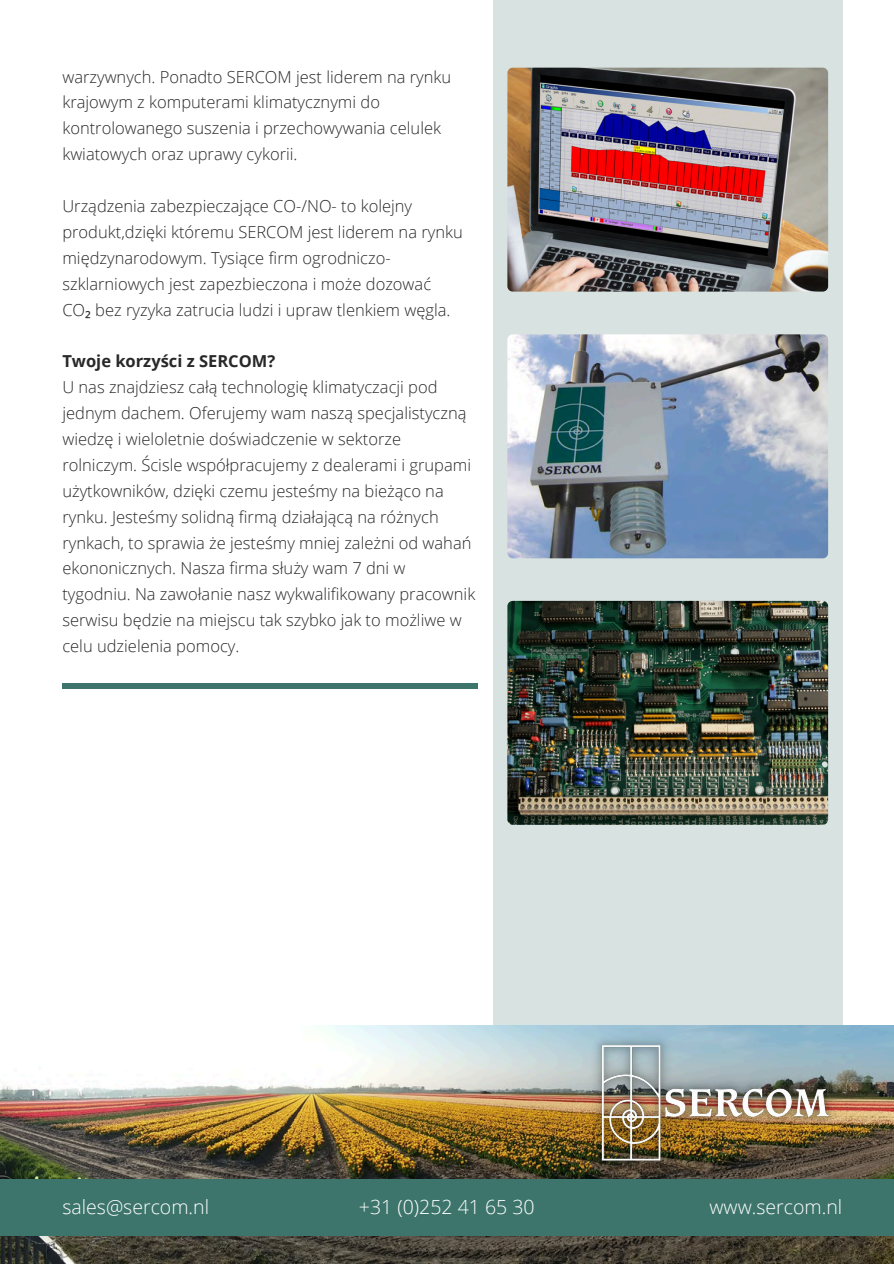
<style>
.page{position:relative;width:894px;height:1264px;background:#fff}
.page>*{position:absolute;margin:0;border:0;box-sizing:border-box;transform-origin:0 0}
.t1{font:300 19.5px "Open Sans";color:#fff}
.t2{font:300 16.5px/25.8px "Open Sans";color:#282828}
.t3{font:700 16.5px "Open Sans";color:#282828}
.s1{font-family:"Noto Sans";font-weight:400}
</style>
<div class="page">
<div style="left:493px;top:0;width:349px;height:1025px;background:#d8e3e1"></div>
<img style="left:0;top:1024px;width:893px;height:239px">
<img style="left:587px;top:1030px;width:253px;height:145px">
<img style="left:507px;top:601px;width:320px;height:223px;border-radius:5px">
<div style="left:0;top:1178px;width:893px;height:57px;background:#3d756c"></div>
<img style="left:507px;top:68px;width:320px;height:223px;border-radius:5px">
<img style="left:507px;top:334px;width:320px;height:224px;border-radius:5px">
<div style="left:62px;top:682px;width:416px;height:6px;background:#3d756c"></div>
<p class="t2" style="left:62px;top:63px;width:390px">warzywnych. Ponadto SERCOM jest liderem na rynku krajowym z komputerami klimatycznymi do kontrolowanego suszenia i przechowywania celulek kwiatowych oraz uprawy cykorii.</p>
<p class="t2" style="left:62px;top:193px;width:402px">Urządzenia zabezpieczające CO-/NO- to kolejny produkt,dzięki któremu SERCOM jest liderem na rynku międzynarodowym. Tysiące firm ogrodniczo&shy;szklarniowych jest zapezbieczona i może dozować</p>
<h1 class="t2" style="left:62px;top:296px;width:389px">CO<span class="s1">₂</span> bez ryzyka zatrucia ludzi i upraw tlenkiem węgla.</h1>
<h1 class="t3" style="left:62px;top:350px;width:214px">Twoje korzyści z SERCOM?</h1>
<h1 class="t2" style="left:62px;top:374px;width:414px">U nas znajdziesz całą technologię klimatyczacji pod jednym dachem. Oferujemy wam naszą specjalistyczną wiedzę i wieloletnie doświadczenie w sektorze rolniczym. Ścisle współpracujemy z dealerami i grupami użytkowników, dzięki czemu jesteśmy na bieżąco na rynku. Jesteśmy solidną firmą działającą na różnych rynkach, to sprawia że jesteśmy mniej zależni od wahań ekononicznych. Nasza firma służy wam 7 dni w tygodniu. Na zawołanie nasz wykwalifikowany pracownik serwisu będzie na miejscu tak szybko jak to możliwe w celu udzielenia pomocy.</h1>
<p class="t1" style="left:62px;top:1193px;width:148px">sales@sercom.nl</p>
<p class="t1" style="left:359px;top:1193px;width:177px">+31 (0)252 41 65 30</p>
<p class="t1" style="left:709px;top:1193px;width:134px">www.sercom.nl</p>
</div>
